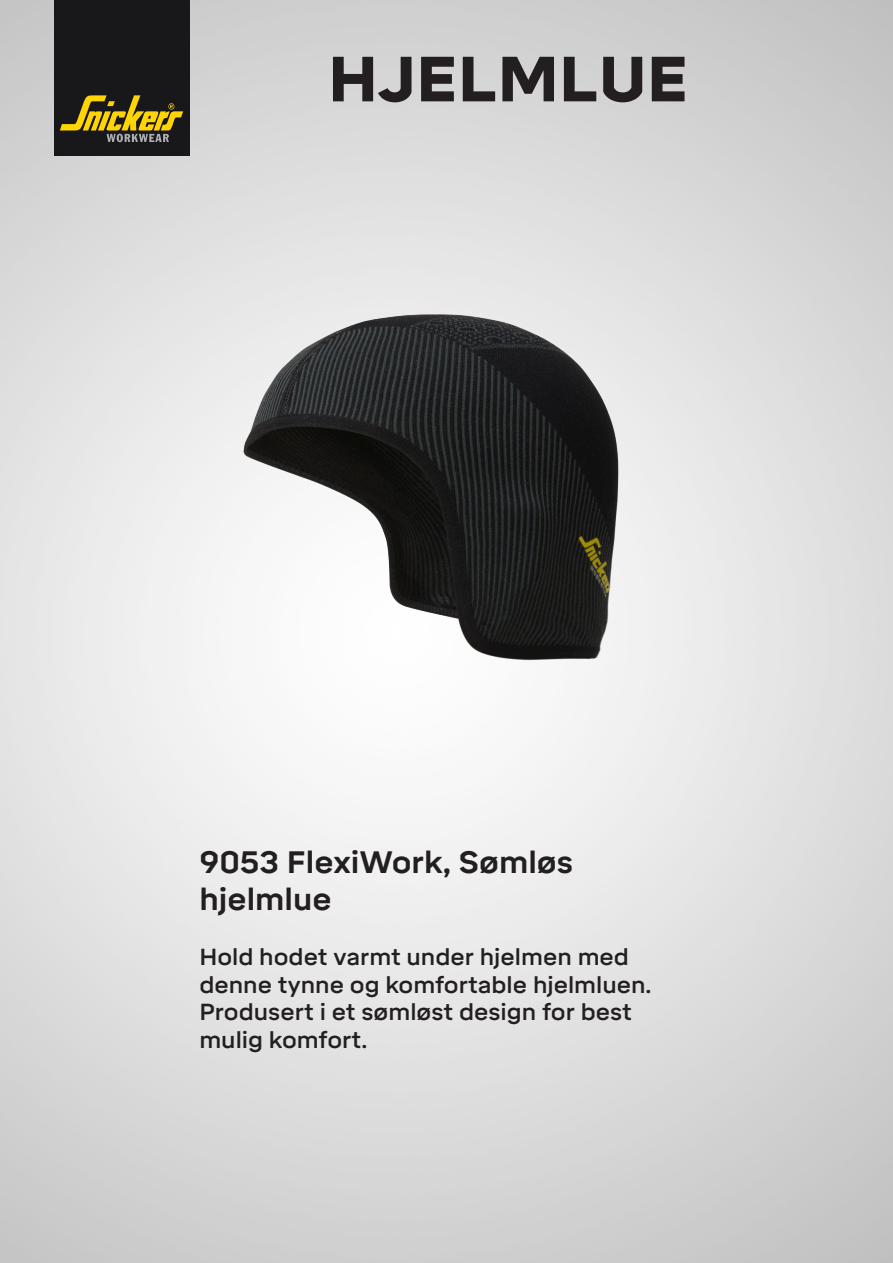
<style>
.page{position:relative;width:893px;height:1263px;background:#fff}
.page>*{position:absolute;margin:0;border:0;box-sizing:border-box;transform-origin:0 0}
.t1{font:900 63.15px "Mikro";color:#231f20}
.t2{font:700 30.75px/36.9px "Mikro";color:#231f20}
.t3{font:500 23.1px/27.6px "Mikro";color:#231f20}
</style>
<div class="page">
<img style="left:0;top:0;width:893px;height:1263px">
<div style="left:54px;top:0;width:135px;height:155px;background:#181719"></div>
<svg style="left:60px;top:95px;width:123px;height:47px"></svg>
<img style="left:215px;top:254px;width:463px;height:467px">
<h1 class="t1" style="left:328px;top:42px;width:362px">HJELMLUE</h1>
<h2 class="t2" style="left:199px;top:844px;width:375px">9053 FlexiWork, Sømløs hjelmlue</h2>
<p class="t3" style="left:199px;top:943px;width:454px">Hold hodet varmt under hjelmen med denne tynne og komfortable hjelmluen.<br>Produsert i et sømløst design for best mulig komfort.</p>
</div>
